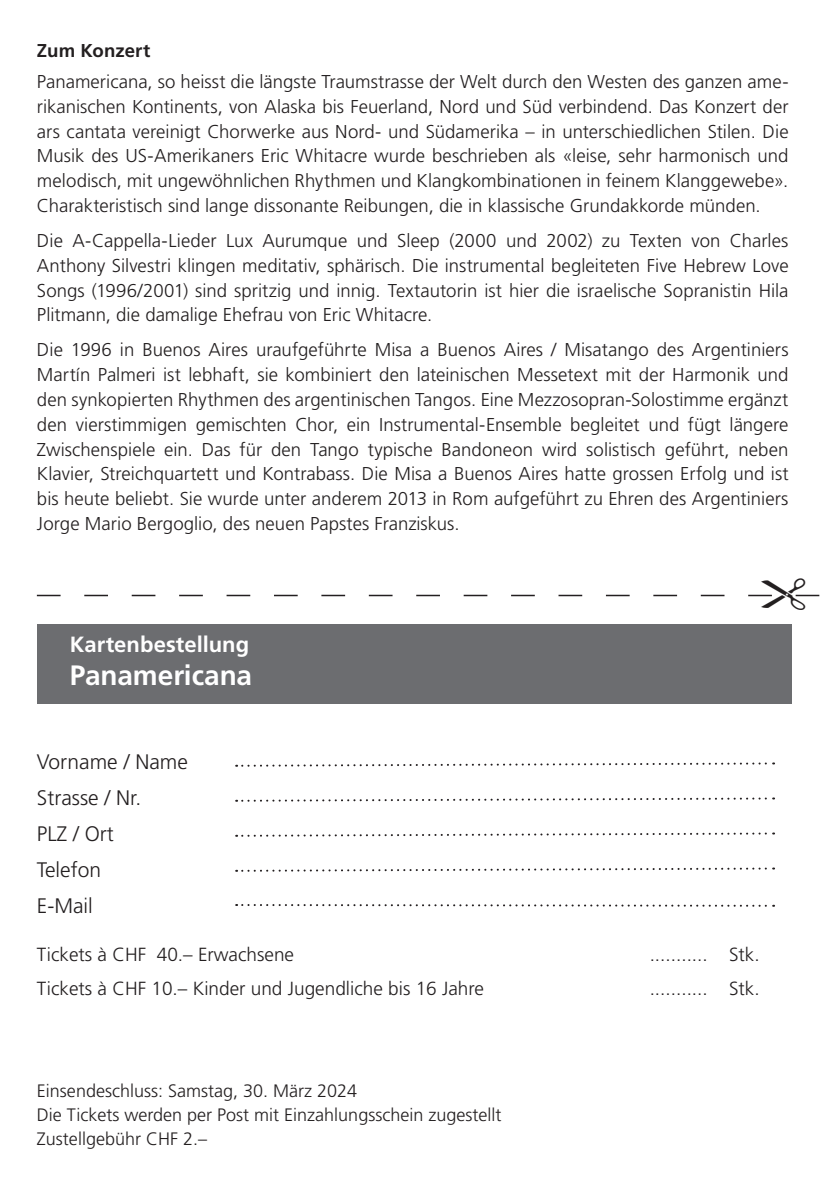
<style>
.page{position:relative;width:834px;height:1191px;background:#fff}
.page>*{position:absolute;margin:0;border:0;box-sizing:border-box;transform-origin:0 0}
.t1{font:700 28px "Frutiger LT Std";letter-spacing:-.005em;color:#fff}
.t2{font:700 22px "Frutiger LT Std";color:#fff}
.t3{font:300 21px/36px "Frutiger LT Std";color:#231f20}
.t4{font:300 19px "Frutiger LT Std";color:#231f20}
.t5{font:300 18.6px/24.8px "Frutiger LT Std";color:#231f20;text-align:justify}
.t6{font:700 18.6px "Frutiger LT Std";letter-spacing:.005em;color:#231f20}
.t7{font:300 18px/23.6px "Frutiger LT Std";color:#231f20}
</style>
<div class="page">
<svg style="left:236px;top:762px;width:538px;height:5px"></svg>
<svg style="left:236px;top:797px;width:538px;height:5px"></svg>
<svg style="left:236px;top:832px;width:538px;height:5px"></svg>
<svg style="left:236px;top:867px;width:538px;height:5px"></svg>
<svg style="left:236px;top:904px;width:538px;height:3px"></svg>
<div style="left:37px;top:624px;width:754px;height:79px;background:#6c6d70"></div>
<svg style="left:37px;top:594px;width:782px;height:3px"></svg>
<p class="t6" style="left:37px;top:40px;width:115px">Zum Konzert</p>
<p class="t5" style="left:37px;top:69px;width:753px">Panamericana, so heisst die längste Traumstrasse der Welt durch den Westen des ganzen ame&shy;rikanischen Kontinents, von Alaska bis Feuerland, Nord und Süd verbindend. Das Konzert der ars cantata vereinigt Chorwerke aus Nord- und Südamerika – in unterschiedlichen Stilen. Die Musik des US-Amerikaners Eric Whitacre wurde beschrieben als «leise, sehr harmonisch und melodisch, mit ungewöhnlichen Rhythmen und Klangkombinationen in feinem Klanggewebe».<br>Charakteristisch sind lange dissonante Reibungen, die in klassische Grundakkorde münden.</p>
<p class="t5" style="left:37px;top:228px;width:753px">Die A-Cappella-Lieder Lux Aurumque und Sleep (2000 und 2002) zu Texten von Charles Anthony Silvestri klingen meditativ, sphärisch. Die instrumental begleiteten Five Hebrew Love Songs (1996/2001) sind spritzig und innig. Textautorin ist hier die israelische Sopranistin Hila Plitmann, die damalige Ehefrau von Eric Whitacre.</p>
<p class="t5" style="left:37px;top:338px;width:753px">Die 1996 in Buenos Aires uraufgeführte Misa a Buenos Aires / Misatango des Argentiniers Martín Palmeri ist lebhaft, sie kombiniert den lateinischen Messetext mit der Harmonik und den synkopierten Rhythmen des argentinischen Tangos. Eine Mezzosopran-Solostimme ergänzt den vierstimmigen gemischten Chor, ein Instrumental-Ensemble begleitet und fügt längere Zwischenspiele ein. Das für den Tango typische Bandoneon wird solistisch geführt, neben Klavier, Streichquartett und Kontrabass. Die Misa a Buenos Aires hatte grossen Erfolg und ist bis heute beliebt. Sie wurde unter anderem 2013 in Rom aufgeführt zu Ehren des Argentiniers Jorge Mario Bergoglio, des neuen Papstes Franziskus.</p>
<p class="t2" style="left:70px;top:631px;width:181px">Kartenbestellung</p>
<h1 class="t1" style="left:70px;top:659px;width:184px">Panamericana</h1>
<p class="t3" style="left:37px;top:744px;width:152px">Vorname / Name<br>Strasse / Nr.<br>PLZ / Ort<br>Telefon<br>E-Mail</p>
<p class="t4" style="left:37px;top:943px;width:258px">Tickets à CHF 40.– Erwachsene</p>
<p class="t4" style="left:649px;top:943px;width:111px">........... Stk.</p>
<p class="t4" style="left:37px;top:977px;width:448px">Tickets à CHF 10.– Kinder und Jugendliche bis 16 Jahre</p>
<p class="t4" style="left:649px;top:977px;width:111px">........... Stk.</p>
<p class="t7" style="left:37px;top:1079px;width:466px">Einsendeschluss: Samstag, 30. März 2024<br>Die Tickets werden per Post mit Einzahlungsschein zugestellt<br>Zustellgebühr CHF 2.–</p>
</div>
